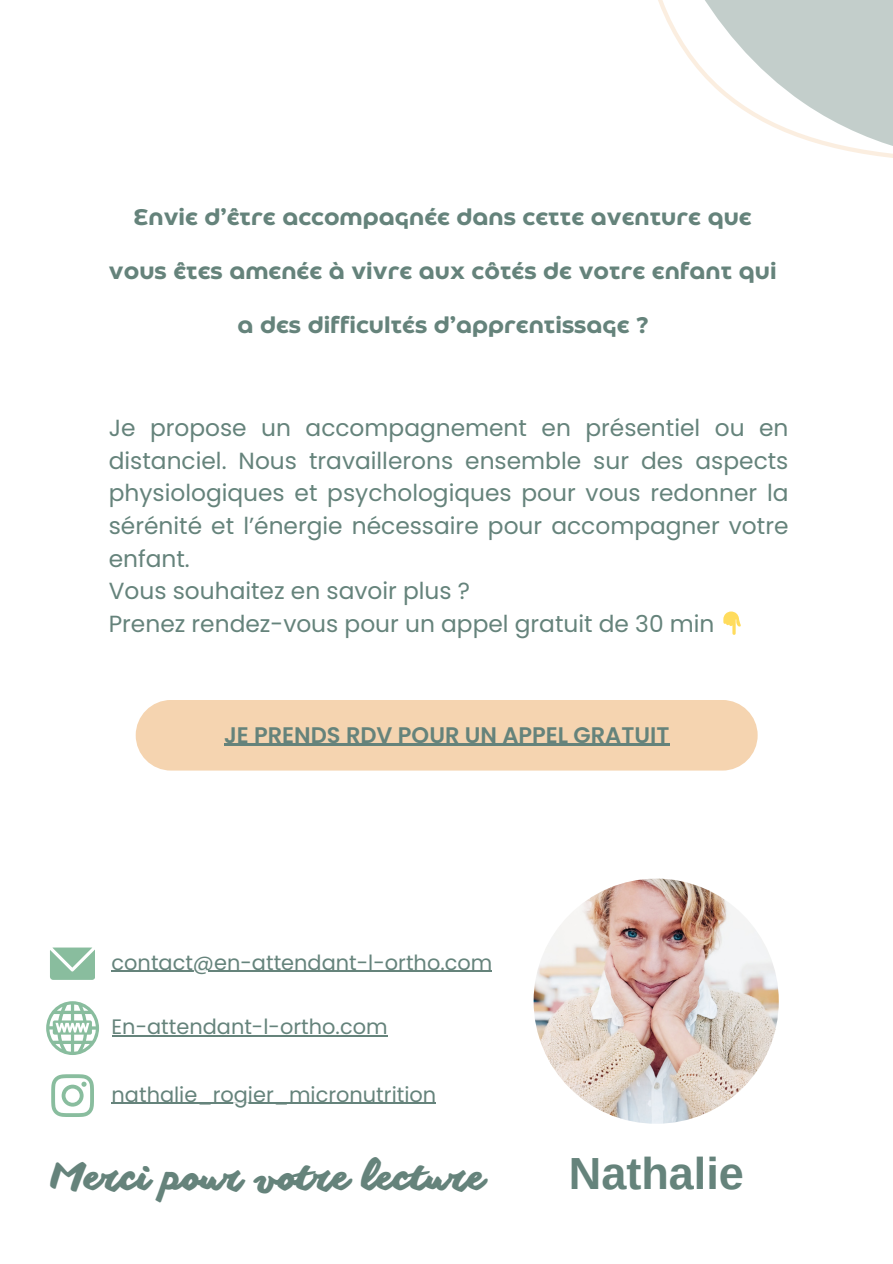
<style>
.page{position:relative;width:893px;height:1264px;background:#fff}
.page>*{position:absolute;margin:0;border:0;box-sizing:border-box;transform-origin:0 0}
.t1{font:700 45px "Arimo";color:#65837b}
.t2{font:700 37.05px "Another Shabby";color:#65837b}
.t3{font:23.25px/32.7px "Poppins";color:#65837b}
.t4{font:700 22.5px "Eastman Roman Alt";color:#65837b}
.t5{font:600 22.5px "Poppins";color:#65837b}
.t6{font:20.85px "Poppins";color:#65837b}
</style>
<div class="page">
<svg style="left:50px;top:947px;width:45px;height:32px"></svg>
<svg style="left:51px;top:1074px;width:43px;height:42px"></svg>
<svg style="left:46px;top:1001px;width:53px;height:54px"></svg>
<svg style="left:658px;top:0;width:234px;height:158px"></svg>
<img style="left:533px;top:878px;width:245px;height:245px;border-radius:50%">
<hr style="left:112px;top:970px;width:380px;height:1px;background:#65837b">
<hr style="left:112px;top:1035px;width:275px;height:1px;background:#65837b">
<hr style="left:112px;top:1102px;width:324px;height:1px;background:#65837b">
<div style="left:136px;top:700px;width:621px;height:70px;background:#f5d4b0;border-radius:35px"></div>
<hr style="left:224px;top:743px;width:445px;height:3px;background:#65837b">
<p class="t4" style="left:134px;top:208px;width:619px">Envie d’être accompagnée dans cette aventure que</p>
<p class="t4" style="left:109px;top:262px;width:669px">vous êtes amenée à vivre aux côtés de votre enfant qui</p>
<p class="t4" style="left:237px;top:316px;width:412px">a des difficultés d’apprentissage ?</p>
<p class="t3" style="left:109px;top:411px;width:681px">Je propose un accompagnement en présentiel ou en distanciel. Nous travaillerons ensemble sur des aspects physiologiques et psychologiques pour vous redonner la sérénité et l’énergie nécessaire pour accompagner votre enfant.<br>Vous souhaitez en savoir plus ?<br>Prenez rendez-vous pour un appel gratuit de 30 min</p>
<p class="t5" style="left:224px;top:719px;width:447px">JE PRENDS RDV POUR UN APPEL GRATUIT</p>
<p class="t6" style="left:112px;top:947px;width:382px">contact@en-attendant-l-ortho.com</p>
<p class="t6" style="left:112px;top:1012px;width:277px">En-attendant-l-ortho.com</p>
<p class="t6" style="left:112px;top:1079px;width:326px">nathalie_rogier_micronutrition</p>
<h2 class="t2" style="left:51px;top:1156px;width:434px">Merci pour votre lecture</h2>
<h1 class="t1" style="left:568px;top:1147px;width:177px">Nathalie</h1>
</div>
